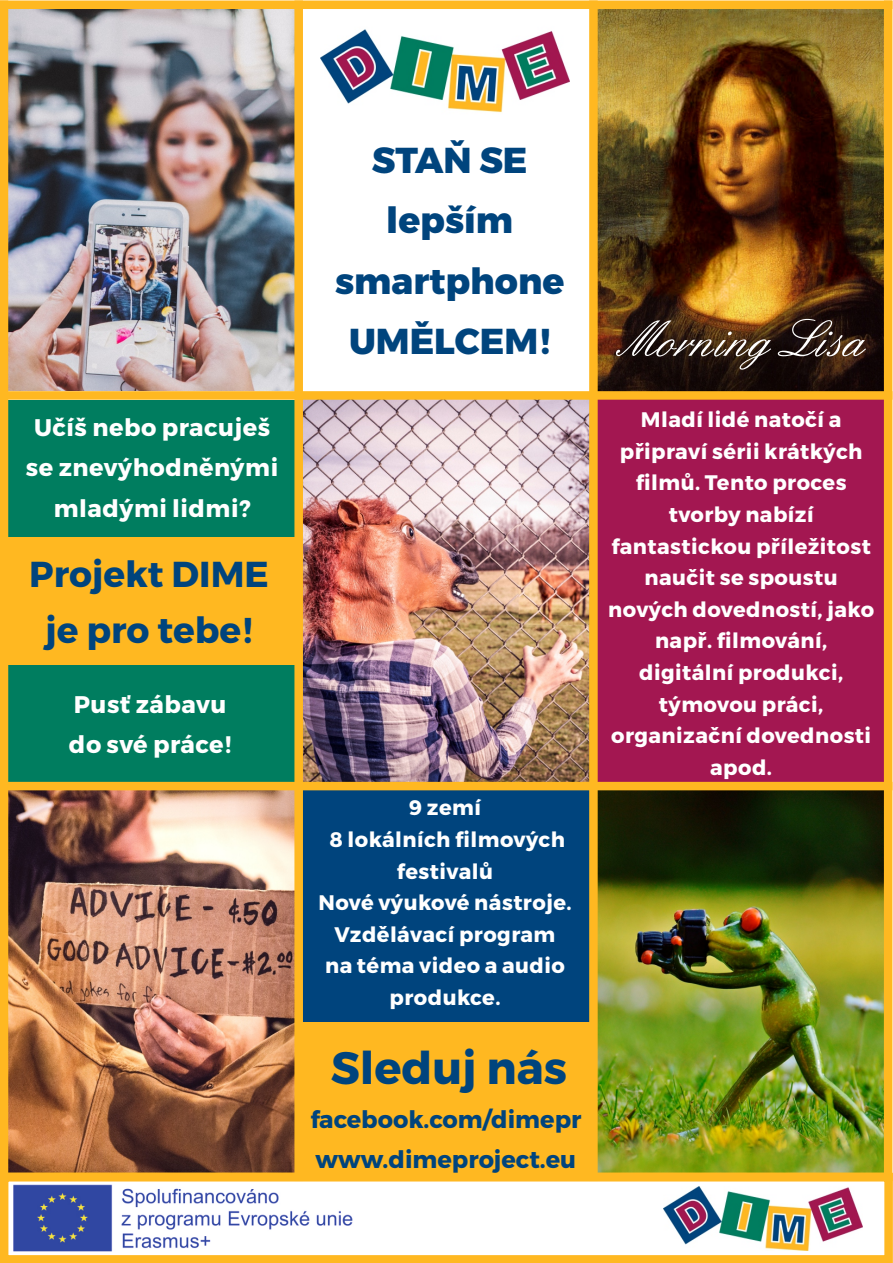
<style>
.page{position:relative;width:893px;height:1263px;background:#fff}
.page>*{position:absolute;margin:0;border:0;box-sizing:border-box;transform-origin:0 0}
.t1{font:54px "English 157 BT";color:#fff}
.t2{font:700 45px "Montserrat";color:#00447d}
.t3{font:800 36px/60.3px "Montserrat";color:#00447d;text-align:center}
.t4{font:700 36px/55.9px "Montserrat";color:#00447d;text-align:center}
.t5{font:700 24px/40.2px "Montserrat";letter-spacing:.02em;color:#fff;text-align:center}
.t6{font:700 24px/40.2px "Montserrat";color:#00447d}
.t7{font:700 21px/31.7px "Montserrat";letter-spacing:.02em;color:#fff;text-align:center}
</style>
<div class="page">
<div style="left:298px;top:790px;width:298px;height:236px;background:#00447d"></div>
<img style="left:321px;top:29px;width:249px;height:84px">
<div style="left:6px;top:649px;width:292px;height:137px;background:#007d5f"></div>
<div style="left:597px;top:398px;width:294px;height:472px;background:#a31751"></div>
<div style="left:7px;top:400px;width:293px;height:137px;background:#007d5f"></div>
<div style="left:298px;top:1022px;width:292px;height:151px;background:#ffb821"></div>
<img style="left:598px;top:9px;width:286px;height:382px">
<img style="left:598px;top:790px;width:286px;height:382px">
<img style="left:303px;top:400px;width:286px;height:381px">
<img style="left:8px;top:9px;width:286px;height:382px">
<img style="left:8px;top:790px;width:286px;height:382px">
<div style="left:0;top:1px;width:8px;height:1180px;background:#ffb821"></div>
<div style="left:294px;top:1px;width:9px;height:1180px;background:#ffb821"></div>
<div style="left:589px;top:1px;width:9px;height:1180px;background:#ffb821"></div>
<div style="left:884px;top:1px;width:8px;height:1180px;background:#ffb821"></div>
<svg style="left:8px;top:1172px;width:876px;height:1px"></svg>
<div style="left:0;top:782px;width:892px;height:8px;background:#ffb821"></div>
<div style="left:0;top:391px;width:892px;height:9px;background:#ffb821"></div>
<div style="left:0;top:1px;width:892px;height:8px;background:#ffb821"></div>
<div style="left:0;top:1173px;width:893px;height:90px;border:9px solid #ffb821"></div>
<div style="left:3px;top:537px;width:292px;height:127px;background:#ffb821"></div>
<img style="left:663px;top:1186px;width:199px;height:64px">
<img style="left:13px;top:1184px;width:340px;height:68px">
<p class="t5" style="left:26px;top:408px;width:254px">Učíš nebo pracuješ se znevýhodněnými mladými lidmi?</p>
<h3 class="t4" style="left:29px;top:546px;width:241px">Projekt DIME je pro tebe!</h3>
<p class="t5" style="left:69px;top:684px;width:164px;text-align:left">Pusť zábavu do své práce!</p>
<h3 class="t3" style="left:335px;top:130px;width:231px">STAŇ SE lepším smartphone<br>UMĚLCEM!</h3>
<p class="t7" style="left:318px;top:792px;width:255px">9 zemí<br>8 lokálních filmových festivalů<br>Nové výukové nástroje.<br>Vzdělávací program na téma video a audio produkce.</p>
<h2 class="t2" style="left:331px;top:1040px;width:238px">Sleduj nás</h2>
<p class="t6" style="left:310px;top:1099px;width:273px">facebook.com/dimepr www.dimeproject.eu</p>
<h1 class="t1" style="left:630px;top:315px;width:245px">Morning Lisa</h1>
<p class="t7" style="left:608px;top:404px;width:267px">Mladí lidé natočí a připraví sérii krátkých filmů. Tento proces tvorby nabízí fantastickou příležitost naučit se spoustu nových dovedností, jako např. filmování, digitální produkci, týmovou práci, organizační dovednosti apod.</p>
</div>
